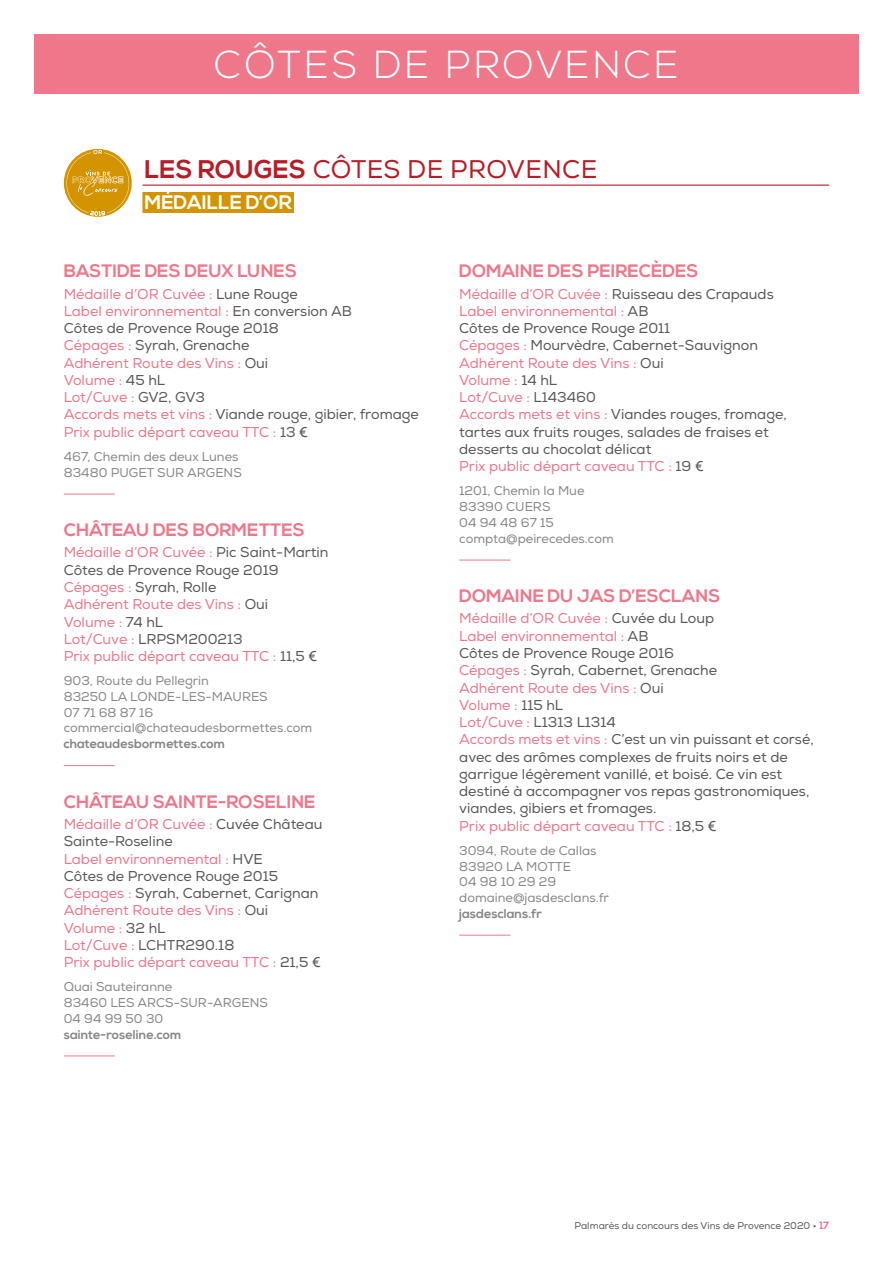
<style>
.page{position:relative;width:893px;height:1263px;background:#fff}
.page>*{position:absolute;margin:0;border:0;box-sizing:border-box;transform-origin:0 0}
.t1{font:300 39px "Nexa";letter-spacing:.08em;color:#fff}
.t2{font:25.5px "Nexa";letter-spacing:.015em;color:#b71d26}
.t3{font:700 19.5px "Nexa";color:#fff}
.t4{font:700 18px "Nexa";color:#ee778a}
.t5{font:14.25px/17.2px "Nexa";color:#575756}
.t6{font:14.25px/17.2px "Nexa";color:#ee778a}
.t7{font:12.75px/15.8px "Nexa";color:#878787}
.t8{font:700 12.75px "Nexa";color:#878787}
.t9{font:9.75px "Nexa";color:#575756}
.s1{font-weight:700}
.s2{color:#575756}
.s3{color:#ee778a}
.s4{font-weight:700;font-size:10.5px;color:#ee778a}
</style>
<div class="page">
<div style="left:34px;top:34px;width:825px;height:60px;background:#ee778a"></div>
<hr style="left:142px;top:185px;width:687px;height:1px;background:#b71d26">
<div style="left:142px;top:192px;width:152px;height:21px;background:#d39400"></div>
<svg style="left:64px;top:149px;width:68px;height:68px"></svg>
<svg style="left:66px;top:150px;width:63px;height:66px;background:#ddad3c"></svg>
<hr style="left:64px;top:494px;width:51px;height:1px;background:#ee778a">
<hr style="left:64px;top:765px;width:51px;height:1px;background:#ee778a">
<hr style="left:64px;top:1055px;width:51px;height:1px;background:#ee778a">
<hr style="left:459px;top:560px;width:51px;height:1px;background:#ee778a">
<hr style="left:459px;top:935px;width:51px;height:1px;background:#ee778a">
<h1 class="t1" style="left:214px;top:43px;width:466px">CÔTES DE PROVENCE</h1>
<h2 class="t2" style="left:145px;top:154px;width:454px"><span class="s1">LES ROUGES</span> CÔTES DE PROVENCE</h2>
<h3 class="t3" style="left:145px;top:191px;width:149px">MÉDAILLE D’OR</h3>
<p class="t4" style="left:64px;top:261px;width:235px">BASTIDE DES DEUX LUNES</p>
<p class="t6" style="left:64px;top:285px;width:357px">Médaille d’OR Cuvée : <span class="s2">Lune Rouge<br></span>Label environnemental : <span class="s2">En conversion AB<br>Côtes de Provence Rouge 2018<br></span>Cépages : <span class="s2">Syrah, Grenache<br></span>Adhérent Route des Vins : <span class="s2">Oui<br></span>Volume : <span class="s2">45 hL<br></span>Lot/Cuve : <span class="s2">GV2, GV3<br></span>Accords mets et vins : <span class="s2">Viande rouge, gibier, fromage<br></span>Prix public départ caveau TTC : <span class="s2">13 €</span></p>
<p class="t7" style="left:64px;top:449px;width:180px">467, Chemin des deux Lunes<br>83480 PUGET SUR ARGENS</p>
<p class="t4" style="left:64px;top:519px;width:243px">CHÂTEAU DES BORMETTES</p>
<p class="t6" style="left:64px;top:544px;width:266px">Médaille d’OR Cuvée : <span class="s2">Pic Saint-Martin<br>Côtes de Provence Rouge 2019<br></span>Cépages : <span class="s2">Syrah, Rolle<br></span>Adhérent Route des Vins : <span class="s2">Oui<br></span>Volume : <span class="s2">74 hL<br></span>Lot/Cuve : <span class="s2">LRPSM200213<br></span>Prix public départ caveau TTC : <span class="s2">11,5 €</span></p>
<p class="t7" style="left:64px;top:673px;width:250px">903, Route du Pellegrin<br>83250 LA LONDE-LES-MAURES<br>07 71 68 87 16 commercial@chateaudesbormettes.com</p>
<p class="t8" style="left:64px;top:736px;width:163px">chateaudesbormettes.com</p>
<p class="t4" style="left:64px;top:791px;width:253px">CHÂTEAU SAINTE-ROSELINE</p>
<p class="t6" style="left:64px;top:816px;width:260px">Médaille d’OR Cuvée : <span class="s2">Cuvée Château<br>Sainte-Roseline<br></span>Label environnemental : <span class="s2">HVE<br>Côtes de Provence Rouge 2015<br></span>Cépages : <span class="s2">Syrah, Cabernet, Carignan<br></span>Adhérent Route des Vins : <span class="s2">Oui<br></span>Volume : <span class="s2">32 hL<br></span>Lot/Cuve : <span class="s2">LCHTR290.18<br></span>Prix public départ caveau TTC : <span class="s2">21,5 €</span></p>
<p class="t7" style="left:64px;top:979px;width:206px">Quai Sauteiranne<br>83460 LES ARCS-SUR-ARGENS<br>04 94 99 50 30</p>
<p class="t8" style="left:64px;top:1027px;width:119px">sainte-roseline.com</p>
<p class="t4" style="left:459px;top:261px;width:241px">DOMAINE DES PEIRECÈDES</p>
<p class="t5" style="left:459px;top:285px;width:329px"><span class="s3">Médaille d’OR Cuvée :</span> Ruisseau des Crapauds<br><span class="s3">Label environnemental :</span> AB<br>Côtes de Provence Rouge 2011<br><span class="s3">Cépages :</span> Mourvèdre, Cabernet-Sauvignon<br><span class="s3">Adhérent Route des Vins :</span> Oui<br><span class="s3">Volume :</span> 14 hL<br><span class="s3">Lot/Cuve :</span> L143460<br><span class="s3">Accords mets et vins :</span> Viandes rouges, fromage, tartes aux fruits rouges, salades de fraises et desserts au chocolat délicat<br><span class="s3">Prix public départ caveau TTC :</span> 19 €</p>
<p class="t7" style="left:459px;top:483px;width:156px">1201, Chemin la Mue<br>83390 CUERS<br>04 94 48 67 15 compta@peirecedes.com</p>
<p class="t4" style="left:459px;top:585px;width:263px">DOMAINE DU JAS D’ESCLANS</p>
<p class="t5" style="left:459px;top:610px;width:356px"><span class="s3">Médaille d’OR Cuvée :</span> Cuvée du Loup<br><span class="s3">Label environnemental :</span> AB<br>Côtes de Provence Rouge 2016<br><span class="s3">Cépages :</span> Syrah, Cabernet, Grenache<br><span class="s3">Adhérent Route des Vins :</span> Oui<br><span class="s3">Volume :</span> 115 hL<br><span class="s3">Lot/Cuve :</span> L1313 L1314<br><span class="s3">Accords mets et vins :</span> C’est un vin puissant et corsé, avec des arômes complexes de fruits noirs et de garrigue légèrement vanillé, et boisé. Ce vin est destiné à accompagner vos repas gastronomiques, viandes, gibiers et fromages.<br><span class="s3">Prix public départ caveau TTC :</span> 18,5 €</p>
<p class="t7" style="left:459px;top:843px;width:151px">3094, Route de Callas<br>83920 LA MOTTE<br>04 98 10 29 29 domaine@jasdesclans.fr</p>
<p class="t8" style="left:459px;top:906px;width:84px">jasdesclans.fr</p>
<p class="t9" style="left:575px;top:1220px;width:256px">Palmarès du concours des Vins de Provence 2020 • <span class="s4">17</span></p>
</div>
